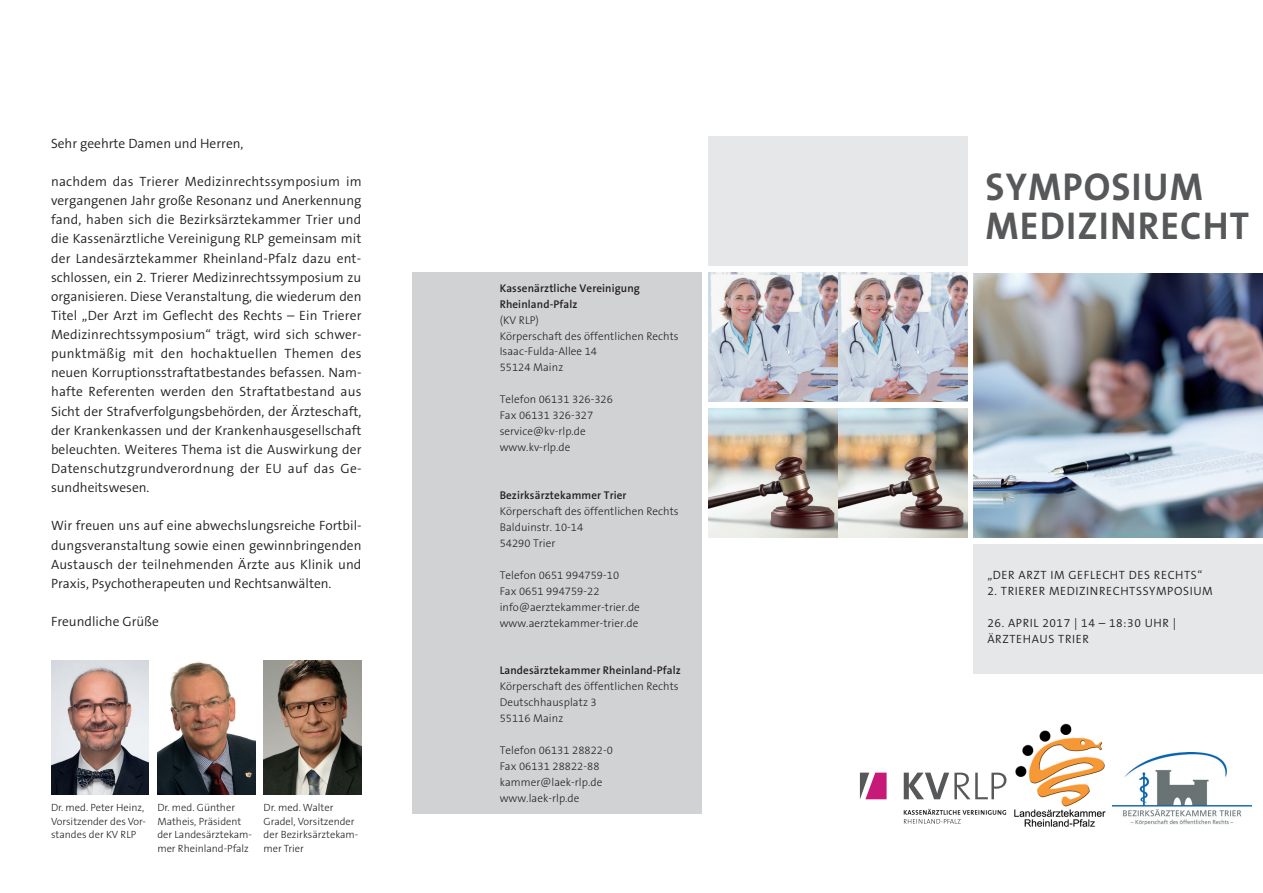
<style>
.page{position:relative;width:1263px;height:893px;background:#fff}
.page>*{position:absolute;margin:0;border:0;box-sizing:border-box;transform-origin:0 0}
.t1{font:700 39px/39px "The Sans B7";letter-spacing:.03em;color:#57585a}
.t2{font:300 13.5px/19.2px "The Sans B4";color:#231f20;text-align:justify}
.t3{font:300 12px/15.9px "The Sans B4";letter-spacing:.05em;color:#231f20}
.t4{font:300 11.25px/15.9px "The Sans B3";letter-spacing:.005em;color:#231f20}
.t5{font:600 11.25px/15.9px "The Sans B6";letter-spacing:.01em;color:#231f20}
.t6{font:300 10.5px/13.5px "The Sans B3";color:#231f20}
</style>
<div class="page">
<div style="left:412px;top:272px;width:290px;height:541px;background:#d1d2d4"></div>
<div style="left:708px;top:136px;width:130px;height:130px;background:#e6e7e9"></div>
<div style="left:838px;top:136px;width:129px;height:130px;background:#e6e7e9"></div>
<img style="left:838px;top:272px;width:129px;height:130px">
<img style="left:708px;top:272px;width:130px;height:130px">
<img style="left:838px;top:408px;width:129px;height:130px">
<img style="left:708px;top:408px;width:130px;height:130px">
<img style="left:974px;top:273px;width:289px;height:265px">
<img style="left:1112px;top:753px;width:140px;height:72px">
<svg style="left:860px;top:773px;width:26px;height:26px"></svg>
<svg style="left:904px;top:809px;width:102px;height:15px"></svg>
<svg style="left:904px;top:773px;width:102px;height:26px"></svg>
<img style="left:51px;top:661px;width:98px;height:134px">
<img style="left:157px;top:661px;width:98px;height:134px">
<div style="left:974px;top:544px;width:289px;height:130px;background:#e6e7e9"></div>
<img style="left:264px;top:661px;width:97px;height:134px">
<img style="left:1014px;top:723px;width:92px;height:104px">
<p class="t2" style="left:51px;top:134px;width:194px">Sehr geehrte Damen und Herren,</p>
<p class="t2" style="left:51px;top:172px;width:312px">nachdem das Trierer Medizinrechtssymposium im vergangenen Jahr große Resonanz und Anerkennung fand, haben sich die Bezirksärztekammer Trier und die Kassenärztliche Vereinigung RLP gemeinsam mit der Landesärztekammer Rheinland-Pfalz dazu ent&shy;schlossen, ein 2. Trierer Medizinrechtssymposium zu organisieren. Diese Veranstaltung, die wiederum den Titel „Der Arzt im Geflecht des Rechts – Ein Trierer Medizinrechtssymposium“ trägt, wird sich schwer&shy;punktmäßig mit den hochaktuellen Themen des neuen Korruptionsstraftatbestandes befassen. Nam&shy;hafte Referenten werden den Straftatbestand aus Sicht der Strafverfolgungsbehörden, der Ärzteschaft, der Krankenkassen und der Krankenhausgesellschaft beleuchten. Weiteres Thema ist die Auswirkung der Datenschutzgrundverordnung der EU auf das Ge&shy;sundheitswesen.</p>
<p class="t2" style="left:51px;top:517px;width:312px">Wir freuen uns auf eine abwechslungsreiche Fortbil&shy;dungsveranstaltung sowie einen gewinnbringenden Austausch der teilnehmenden Ärzte aus Klinik und Praxis, Psychotherapeuten und Rechtsanwälten.</p>
<p class="t2" style="left:51px;top:612px;width:110px">Freundliche Grüße</p>
<p class="t6" style="left:51px;top:801px;width:96px">Dr. med. Peter Heinz,<br>Vorsitzender des Vor&shy;standes der KV RLP</p>
<p class="t6" style="left:157px;top:801px;width:96px">Dr. med. Günther<br>Matheis, Präsident der Landesärztekam&shy;mer Rheinland-Pfalz</p>
<p class="t6" style="left:264px;top:801px;width:96px">Dr. med. Walter<br>Gradel, Vorsitzender der Bezirksärztekam&shy;mer Trier</p>
<p class="t5" style="left:500px;top:280px;width:142px">Kassenärztliche Vereinigung<br>Rheinland-Pfalz</p>
<p class="t4" style="left:500px;top:312px;width:181px">(KV RLP)<br>Körperschaft des öffentlichen Rechts<br>Isaac-Fulda-Allee 14<br>55124 Mainz</p>
<p class="t4" style="left:500px;top:392px;width:115px">Telefon 06131 326-326<br>Fax 06131 326-327 service@kv-rlp.de www.kv-rlp.de</p>
<p class="t5" style="left:500px;top:488px;width:128px">Bezirksärztekammer Trier</p>
<p class="t4" style="left:500px;top:503px;width:181px">Körperschaft des öffentlichen Rechts<br>Balduinstr. 10-14<br>54290 Trier</p>
<p class="t4" style="left:500px;top:567px;width:142px">Telefon 0651 994759-10<br>Fax 0651 994759-22 info@aerztekammer-trier.de www.aerztekammer-trier.de</p>
<p class="t5" style="left:500px;top:663px;width:183px">Landesärztekammer Rheinland-Pfalz</p>
<p class="t4" style="left:500px;top:679px;width:181px">Körperschaft des öffentlichen Rechts<br>Deutschhausplatz 3<br>55116 Mainz</p>
<p class="t4" style="left:500px;top:743px;width:115px">Telefon 06131 28822-0<br>Fax 06131 28822-88 kammer@laek-rlp.de www.laek-rlp.de</p>
<h1 class="t1" style="left:985px;top:168px;width:265px">SYMPOSIUM<br>MEDIZINRECHT</h1>
<p class="t3" style="left:987px;top:567px;width:217px">„DER ARZT IM GEFLECHT DES RECHTS“</p>
<p class="t3" style="left:987px;top:583px;width:227px">2. TRIERER MEDIZINRECHTSSYMPOSIUM</p>
<p class="t3" style="left:987px;top:615px;width:190px">26. APRIL 2017 | 14 – 18:30 UHR |<br>ÄRZTEHAUS TRIER</p>
</div>
